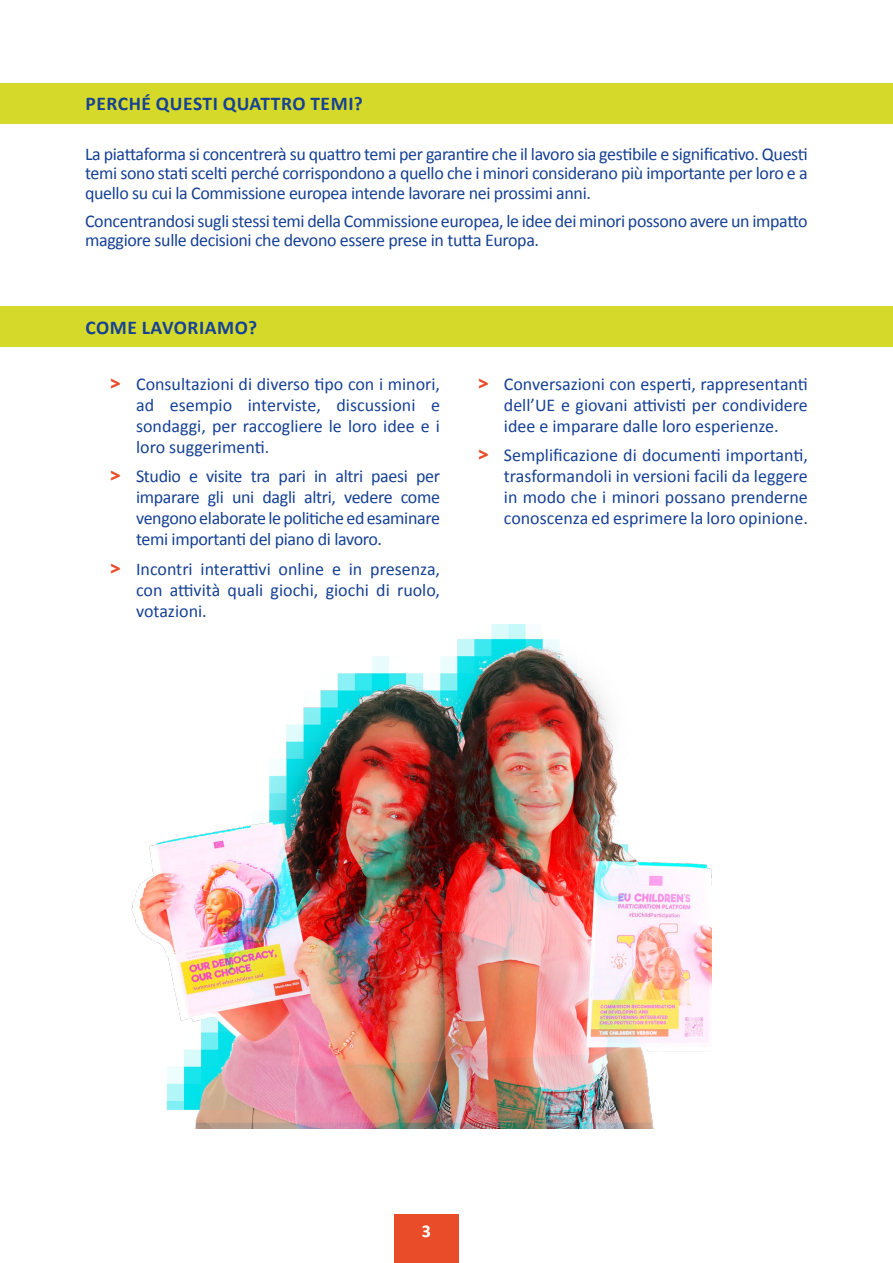
<style>
.page{position:relative;width:893px;height:1263px;background:#fff}
.page>*{position:absolute;margin:0;border:0;box-sizing:border-box;transform-origin:0 0}
.New_T2_Right{font:700 19.5px "Calibri";letter-spacing:.03em;color:#164194}
.body{font:18px/21px "Calibri";letter-spacing:-.02em;color:#164194;text-align:justify}
.t1{font:700 18px "Calibri";color:#fff}
.s1{font-family:"Open Sans";font-weight:800;color:#e94c28}
</style>
<div class="page">
<div style="left:394px;top:1214px;width:65px;height:49px;background:#e94c28"></div>
<img style="left:131px;top:625px;width:580px;height:503px">
<div style="left:0;top:83px;width:893px;height:41px;background:#d5da2a"></div>
<div style="left:0;top:306px;width:893px;height:41px;background:#d5da2a"></div>
<p class="New_T2_Right" style="left:85px;top:90px;width:279px">PERCHÉ QUESTI QUATTRO TEMI?</p>
<p class="body" style="left:85px;top:143px;width:724px;line-height:19.5px">La piattaforma si concentrerà su quattro temi per garantire che il lavoro sia gestibile e significativo. Questi temi sono stati scelti perché corrispondono a quello che i minori considerano più importante per loro e a quello su cui la Commissione europea intende lavorare nei prossimi anni.</p>
<p class="body" style="left:85px;top:210px;width:724px;line-height:19.5px">Concentrandosi sugli stessi temi della Commissione europea, le idee dei minori possono avere un impatto maggiore sulle decisioni che devono essere prese in tutta Europa.</p>
<p class="New_T2_Right" style="left:85px;top:314px;width:173px">COME LAVORIAMO?</p>
<p class="body" style="left:136px;top:373px;width:306px;text-indent:-26px"><span class="s1">&gt;</span> Consultazioni di diverso tipo con i minori, ad esempio interviste, discussioni e sondaggi, per raccogliere le loro idee e i loro suggerimenti.</p>
<p class="body" style="left:136px;top:465px;width:305px;text-indent:-26px"><span class="s1">&gt;</span> Studio e visite tra pari in altri paesi per imparare gli uni dagli altri, vedere come vengono elaborate le politiche ed esaminare temi importanti del piano di lavoro.</p>
<p class="body" style="left:136px;top:558px;width:306px;text-indent:-26px"><span class="s1">&gt;</span> Incontri interattivi online e in presenza, con attività quali giochi, giochi di ruolo, votazioni.</p>
<p class="body" style="left:504px;top:373px;width:306px;text-indent:-26px"><span class="s1">&gt;</span> Conversazioni con esperti, rappresentanti dell’UE e giovani attivisti per condividere idee e imparare dalle loro esperienze.</p>
<p class="body" style="left:504px;top:444px;width:306px;text-indent:-26px"><span class="s1">&gt;</span> Semplificazione di documenti importanti, trasformandoli in versioni facili da leggere in modo che i minori possano prenderne conoscenza ed esprimere la loro opinione.</p>
<p class="t1" style="left:422px;top:1218px;width:11px">3</p>
</div>
